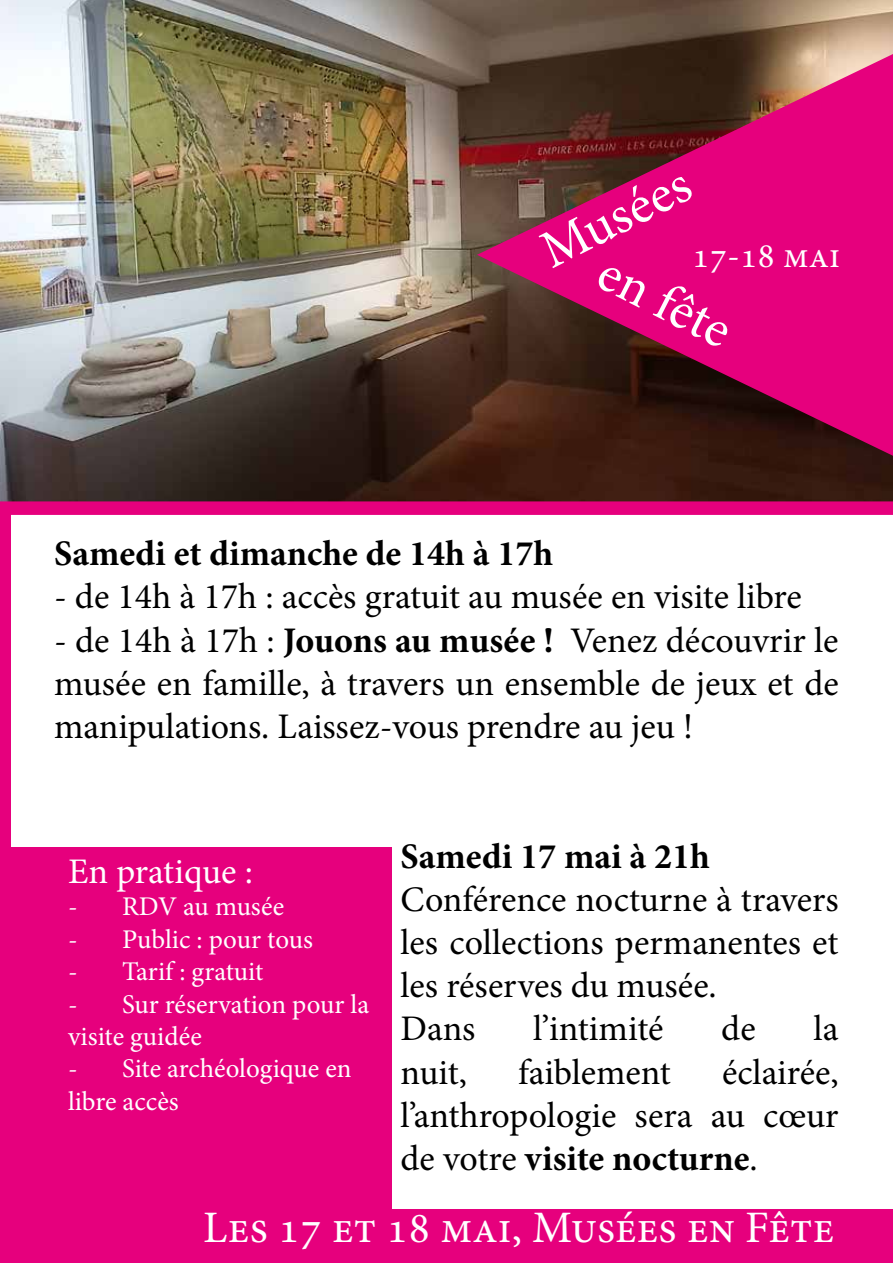
<style>
.page{position:relative;width:893px;height:1263px;background:#fff}
.page>*{position:absolute;margin:0;border:0;box-sizing:border-box;transform-origin:0 0}
.t1{font:54px "Minion Pro";color:#fff}
.t2{font:45px "Minion Pro";color:#fff}
.t3{font:36px/43.2px "Minion Pro";color:#000;text-align:justify}
.t4{font:700 36px "Minion Pro";color:#000}
.t5{font:36px "Minion Pro";color:#fff}
.t6{font:27px/32.4px "Minion Pro";letter-spacing:-.005em;color:#fff}
.s1{font-weight:700}
</style>
<div class="page">
<div style="left:0;top:0;width:11px;height:944px;background:#e6007d"></div>
<div style="left:0;top:1209px;width:893px;height:53px;background:#e6007d"></div>
<img style="left:0;top:0;width:893px;height:501px">
<svg style="left:476px;top:54px;width:417px;height:402px;background:#96154e"></svg>
<div style="left:0;top:501px;width:893px;height:14px;background:#e6007d"></div>
<div style="left:0;top:847px;width:391px;height:362px;background:#e6007d"></div>
<h1 class="t1" style="left:528px;top:221px;width:165px;rotate:-27deg">Musées</h1>
<p class="t5" style="left:692px;top:231px;width:149px">17-18 mai</p>
<h1 class="t1" style="left:618px;top:237px;width:147px;rotate:27deg">en fête</h1>
<p class="t4" style="left:54px;top:528px;width:501px">Samedi et dimanche de 14h à 17h</p>
<p class="t3" style="left:54px;top:575px;width:749px">- de 14h à 17h : accès gratuit au musée en visite libre</p>
<p class="t3" style="left:54px;top:619px;width:786px">- de 14h à 17h : <span class="s1">Jouons au musée !</span> Venez découvrir le musée en famille, à travers un ensemble de jeux et de manipulations. Laissez-vous prendre au jeu !</p>
<p class="t5" style="left:68px;top:847px;width:186px">En pratique :</p>
<p class="t6" style="left:68px;top:891px;width:218px">- RDV au musée</p>
<p class="t6" style="left:68px;top:923px;width:246px">- Public : pour tous</p>
<p class="t6" style="left:68px;top:955px;width:197px">- Tarif : gratuit</p>
<p class="t6" style="left:68px;top:988px;width:303px">- Sur réservation pour la visite guidée</p>
<p class="t6" style="left:68px;top:1053px;width:285px">- Site archéologique en libre accès</p>
<p class="t4" style="left:400px;top:831px;width:311px">Samedi 17 mai à 21h</p>
<p class="t3" style="left:400px;top:878px;width:440px;text-align:left">Conférence nocturne à travers les collections permanentes et les réserves du musée.<br>Dans</p>
<p class="t3" style="left:533px;top:1007px;width:132px">l’intimité</p>
<p class="t3" style="left:721px;top:1007px;width:36px">de</p>
<p class="t3" style="left:813px;top:1007px;width:27px">la</p>
<p class="t3" style="left:400px;top:1051px;width:439px;text-indent:321px">éclairée, l’anthropologie sera au cœur de votre <span class="s1">visite nocturne</span>.</p>
<p class="t3" style="left:400px;top:1051px;width:68px">nuit,</p>
<p class="t3" style="left:518px;top:1051px;width:154px">faiblement</p>
<p class="t2" style="left:203px;top:1197px;width:633px">Les 17 et 18 mai, Musées en Fête</p>
</div>
